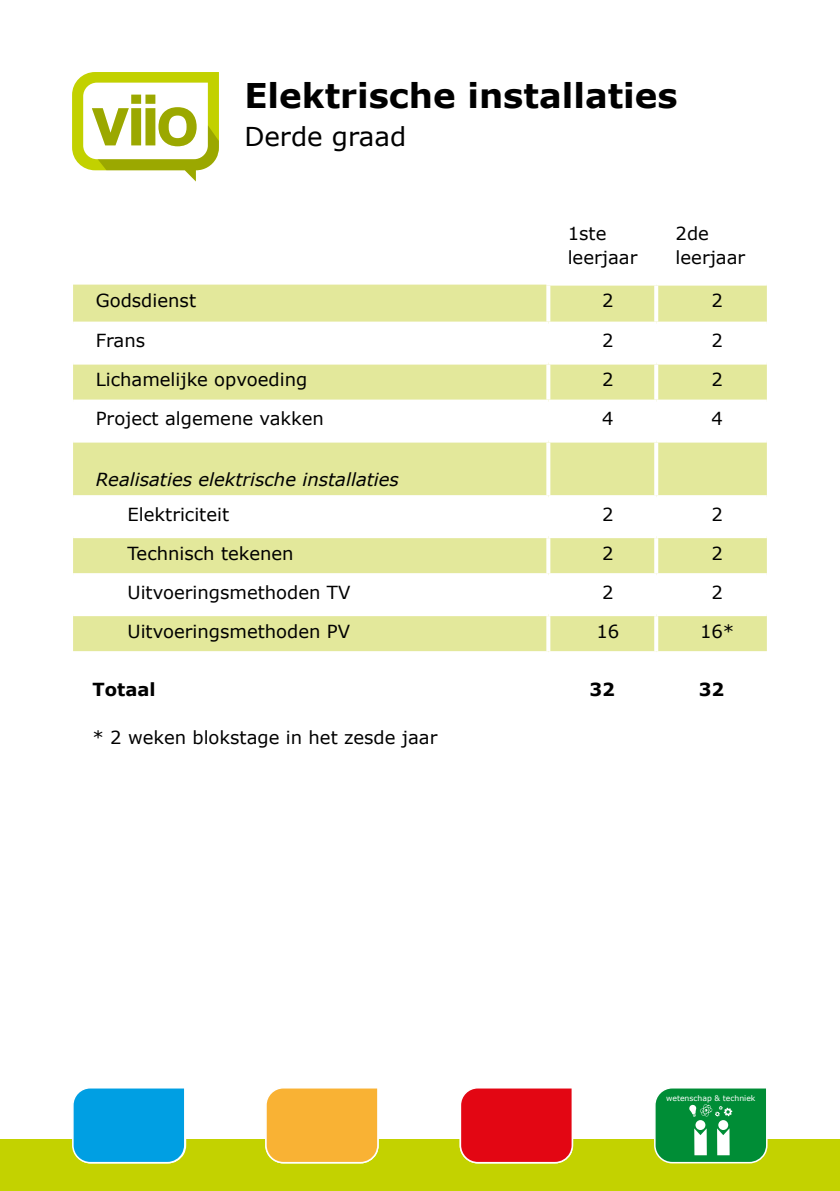
<style>
.page{position:relative;width:840px;height:1191px;background:#fff}
.page>*{position:absolute;margin:0;border:0;box-sizing:border-box;transform-origin:0 0}
.t1{font:700 34px "Verdana";color:#000}
.t2{font:26px "Verdana";color:#000}
.t3{font:18px/24px "Verdana";color:#000}
.t4{font:italic 18px "Verdana";color:#000}
.t5{font:700 18px "Verdana";color:#000}
.t6{font:7.6px "Verdana";color:#fff}
</style>
<div class="page">
<div style="left:0;top:1139px;width:839px;height:52px;background:#c3d200"></div>
<svg style="left:654px;top:1088px;width:113px;height:75px;background:#2a9f54"></svg>
<svg style="left:265px;top:1088px;width:113px;height:75px;background:#f8b63d"></svg>
<svg style="left:459px;top:1088px;width:113px;height:75px;background:#e3151e"></svg>
<svg style="left:72px;top:1088px;width:114px;height:75px;background:#12a5e1"></svg>
<svg style="left:72px;top:72px;width:146px;height:109px"></svg>
<svg style="left:73px;top:285px;width:693px;height:366px;fill:#e3e89b"></svg>
<svg style="left:546px;top:286px;width:4px;height:35px"></svg>
<svg style="left:654px;top:286px;width:4px;height:35px"></svg>
<svg style="left:73px;top:321px;width:475px;height:4px"></svg>
<svg style="left:548px;top:321px;width:108px;height:4px"></svg>
<hr style="left:546px;top:325px;width:4px;height:35px;background:#fff">
<svg style="left:656px;top:321px;width:110px;height:4px"></svg>
<hr style="left:654px;top:325px;width:4px;height:35px;background:#fff">
<hr style="left:73px;top:360px;width:475px;height:4px;background:#fff">
<hr style="left:548px;top:360px;width:108px;height:4px;background:#fff">
<svg style="left:546px;top:364px;width:4px;height:35px"></svg>
<hr style="left:656px;top:360px;width:110px;height:4px;background:#fff">
<svg style="left:654px;top:364px;width:4px;height:35px"></svg>
<svg style="left:73px;top:399px;width:475px;height:4px"></svg>
<svg style="left:548px;top:399px;width:108px;height:4px"></svg>
<hr style="left:546px;top:403px;width:4px;height:35px;background:#fff">
<svg style="left:656px;top:399px;width:110px;height:4px"></svg>
<hr style="left:654px;top:403px;width:4px;height:35px;background:#fff">
<hr style="left:73px;top:438px;width:475px;height:4px;background:#fff">
<hr style="left:548px;top:438px;width:108px;height:4px;background:#fff">
<svg style="left:546px;top:442px;width:4px;height:53px"></svg>
<hr style="left:656px;top:438px;width:110px;height:4px;background:#fff">
<svg style="left:654px;top:442px;width:4px;height:53px"></svg>
<svg style="left:73px;top:495px;width:475px;height:4px"></svg>
<svg style="left:548px;top:495px;width:108px;height:4px"></svg>
<hr style="left:546px;top:499px;width:4px;height:35px;background:#fff">
<svg style="left:656px;top:495px;width:110px;height:4px"></svg>
<hr style="left:654px;top:499px;width:4px;height:35px;background:#fff">
<hr style="left:73px;top:534px;width:475px;height:4px;background:#fff">
<hr style="left:548px;top:534px;width:108px;height:4px;background:#fff">
<svg style="left:546px;top:538px;width:4px;height:35px"></svg>
<hr style="left:656px;top:534px;width:110px;height:4px;background:#fff">
<svg style="left:654px;top:538px;width:4px;height:35px"></svg>
<svg style="left:73px;top:573px;width:475px;height:4px"></svg>
<svg style="left:548px;top:573px;width:108px;height:4px"></svg>
<hr style="left:546px;top:577px;width:4px;height:35px;background:#fff">
<svg style="left:656px;top:573px;width:110px;height:4px"></svg>
<hr style="left:654px;top:577px;width:4px;height:35px;background:#fff">
<hr style="left:73px;top:612px;width:475px;height:4px;background:#fff">
<hr style="left:548px;top:612px;width:108px;height:4px;background:#fff">
<svg style="left:546px;top:616px;width:4px;height:35px"></svg>
<hr style="left:656px;top:612px;width:110px;height:4px;background:#fff">
<svg style="left:654px;top:616px;width:4px;height:35px"></svg>
<hr style="left:546px;top:284px;width:110px;height:2px;background:#fff">
<hr style="left:656px;top:284px;width:110px;height:2px;background:#fff">
<h1 class="t1" style="left:244px;top:72px;width:434px">Elektrische installaties</h1>
<h2 class="t2" style="left:244px;top:118px;width:163px">Derde graad</h2>
<p class="t3" style="left:567px;top:221px;width:71px">1ste leerjaar</p>
<p class="t3" style="left:675px;top:221px;width:71px">2de leerjaar</p>
<p class="t3" style="left:96px;top:288px;width:102px">Godsdienst</p>
<p class="t3" style="left:602px;top:288px;width:13px">2</p>
<p class="t3" style="left:711px;top:288px;width:13px">2</p>
<p class="t3" style="left:96px;top:328px;width:51px">Frans</p>
<p class="t3" style="left:602px;top:328px;width:13px">2</p>
<p class="t3" style="left:711px;top:328px;width:13px">2</p>
<p class="t3" style="left:96px;top:367px;width:213px">Lichamelijke opvoeding</p>
<p class="t3" style="left:602px;top:367px;width:13px">2</p>
<p class="t3" style="left:711px;top:367px;width:13px">2</p>
<p class="t3" style="left:96px;top:406px;width:229px">Project algemene vakken</p>
<p class="t3" style="left:602px;top:406px;width:13px">4</p>
<p class="t3" style="left:711px;top:406px;width:13px">4</p>
<p class="t4" style="left:96px;top:467px;width:304px">Realisaties elektrische installaties</p>
<p class="t3" style="left:127px;top:502px;width:103px">Elektriciteit</p>
<p class="t3" style="left:602px;top:502px;width:13px">2</p>
<p class="t3" style="left:711px;top:502px;width:13px">2</p>
<p class="t3" style="left:127px;top:541px;width:167px">Technisch tekenen</p>
<p class="t3" style="left:602px;top:541px;width:13px">2</p>
<p class="t3" style="left:711px;top:541px;width:13px">2</p>
<p class="t3" style="left:127px;top:580px;width:224px">Uitvoeringsmethoden TV</p>
<p class="t3" style="left:602px;top:580px;width:13px">2</p>
<p class="t3" style="left:711px;top:580px;width:13px">2</p>
<p class="t3" style="left:127px;top:619px;width:224px">Uitvoeringsmethoden PV</p>
<p class="t3" style="left:596px;top:619px;width:24px">16</p>
<p class="t3" style="left:699px;top:619px;width:36px">16*</p>
<p class="t5" style="left:92px;top:677px;width:65px">Totaal</p>
<p class="t5" style="left:589px;top:677px;width:27px">32</p>
<p class="t5" style="left:698px;top:677px;width:27px">32</p>
<p class="t3" style="left:92px;top:725px;width:346px">* 2 weken blokstage in het zesde jaar</p>
<p class="t6" style="left:665px;top:1092px;width:91px">wetenschap &amp; techniek</p>
</div>
